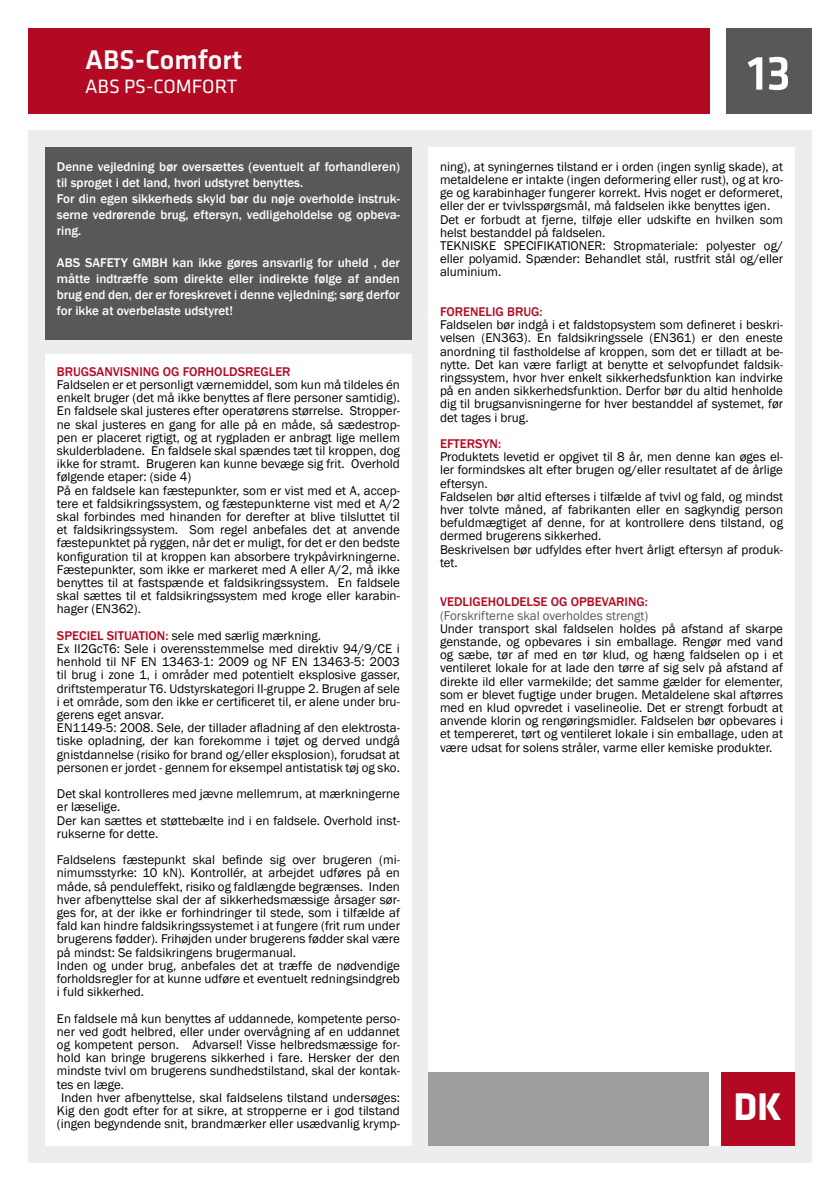
<style>
.page{position:relative;width:840px;height:1191px;background:#fff}
.page>*{position:absolute;margin:0;border:0;box-sizing:border-box;transform-origin:0 0}
.t1{font:500 50px "Klavika";color:#fff}
.t2{font:700 40px "Klavika Basic";color:#fff}
.t3{font:500 28px "Klavika Basic";color:#fff}
.t4{font:20px "Klavika Basic";color:#fff}
.t5{font:13px/13.2px "Franklin Gothic";color:#000}
.t6{font:500 13px/16px "Franklin Gothic";color:#fff}
.t7{font:500 13px "Franklin Gothic";color:#b40923}
.t8{font:13px "Franklin Gothic";color:#58585a}
.s1{font-weight:500;color:#b40923}
</style>
<div class="page">
<div style="left:28px;top:28px;width:681px;height:85px;background:#b40923"></div>
<div style="left:28px;top:130px;width:783px;height:1032px;background:#eceded"></div>
<div style="left:45px;top:354px;width:366px;height:791px;background:#fff"></div>
<div style="left:428px;top:147px;width:366px;height:998px;background:#fff"></div>
<div style="left:45px;top:147px;width:366px;height:193px;background:#58585a"></div>
<div style="left:726px;top:28px;width:85px;height:85px;background:#58585a"></div>
<div style="left:428px;top:1071px;width:281px;height:74px;background:#9c9e9f"></div>
<div style="left:720px;top:1071px;width:74px;height:74px;background:#b40923"></div>
<h3 class="t3" style="left:85px;top:41px;width:158px">ABS-Comfort</h3>
<h3 class="t4" style="left:85px;top:74px;width:153px">ABS PS-COMFORT</h3>
<p class="t6" style="left:57px;top:158px;width:344px">Denne vejledning bør oversættes (eventuelt af forhandleren) til sproget i det land, hvori udstyret benyttes.<br>For din egen sikkerheds skyld bør du nøje overholde instruk&shy;serne vedrørende brug, eftersyn, vedligeholdelse og opbeva&shy;ring.</p>
<p class="t6" style="left:57px;top:254px;width:344px;text-align:justify">ABS SAFETY GMBH kan ikke gøres ansvarlig for uheld , der måtte indtræffe som direkte eller indirekte følge af anden brug end den, der er foreskrevet i denne vejledning; sørg derfor for ikke at overbelaste udstyret!</p>
<p class="t7" style="left:57px;top:363px;width:235px">BRUGSANVISNING OG FORHOLDSREGLER</p>
<p class="t5" style="left:57px;top:378px;width:344px">Faldselen er et personligt værnemiddel, som kun må tildeles én enkelt bruger (det må ikke benyttes af flere personer samtidig).<br>En faldsele skal justeres efter operatørens størrelse. Stropper&shy;ne skal justeres en gang for alle på en måde, så sædestrop&shy;pen er placeret rigtigt, og at rygpladen er anbragt lige mellem skulderbladene. En faldsele skal spændes tæt til kroppen, dog ikke for stramt. Brugeren kan kunne bevæge sig frit. Overhold følgende etaper: (side 4)<br>På en faldsele kan fæstepunkter, som er vist med et A, accep&shy;tere et faldsikringssystem, og fæstepunkterne vist med et A/2 skal forbindes med hinanden for derefter at blive tilsluttet til et faldsikringssystem. Som regel anbefales det at anvende fæstepunktet på ryggen, når det er muligt, for det er den bedste konfiguration til at kroppen kan absorbere trykpåvirkningerne.<br>Fæstepunkter, som ikke er markeret med A eller A/2, må ikke benyttes til at fastspænde et faldsikringssystem. En faldsele skal sættes til et faldsikringssystem med kroge eller karabin&shy;hager (EN362).</p>
<p class="t5" style="left:57px;top:629px;width:344px"><span class="s1">SPECIEL SITUATION:</span> sele med særlig mærkning.<br>Ex II2GcT6: Sele i overensstemmelse med direktiv 94/9/CE i henhold til NF EN 13463-1: 2009 og NF EN 13463-5: 2003 til brug i zone 1, i områder med potentielt eksplosive gasser, driftstemperatur T6. Udstyrskategori II-gruppe 2. Brugen af sele i et område, som den ikke er certificeret til, er alene under bru&shy;gerens eget ansvar.<br>EN1149-5: 2008. Sele, der tillader afladning af den elektrosta&shy;tiske opladning, der kan forekomme i tøjet og derved undgå gnistdannelse (risiko for brand og/eller eksplosion), forudsat at personen er jordet - gennem for eksempel antistatisk tøj og sko.</p>
<p class="t5" style="left:57px;top:787px;width:344px">Det skal kontrolleres med jævne mellemrum, at mærkningerne er læselige.<br>Der kan sættes et støttebælte ind i en faldsele. Overhold inst&shy;rukserne for dette.</p>
<p class="t5" style="left:57px;top:853px;width:344px">Faldselens fæstepunkt skal befinde sig over brugeren (mi&shy;nimumsstyrke: 10 kN). Kontrollér, at arbejdet udføres på en måde, så penduleffekt, risiko og faldlængde begrænses. Inden hver afbenyttelse skal der af sikkerhedsmæssige årsager sør&shy;ges for, at der ikke er forhindringer til stede, som i tilfælde af fald kan hindre faldsikringssystemet i at fungere (frit rum under brugerens fødder). Frihøjden under brugerens fødder skal være på mindst: Se faldsikringens brugermanual.<br>Inden og under brug, anbefales det at træffe de nødvendige forholdsregler for at kunne udføre et eventuelt redningsindgreb i fuld sikkerhed.</p>
<p class="t5" style="left:57px;top:1012px;width:344px">En faldsele må kun benyttes af uddannede, kompetente perso-</p>
<p class="t5" style="left:57px;top:1025px;width:344px">ner ved godt helbred, eller under overvågning af en uddannet</p>
<p class="t5" style="left:57px;top:1038px;width:344px">og kompetent person. Advarsel! Visse helbredsmæssige for-</p>
<p class="t5" style="left:57px;top:1051px;width:344px">hold kan bringe brugerens sikkerhed i fare. Hersker der den</p>
<p class="t5" style="left:57px;top:1064px;width:344px">mindste tvivl om brugerens sundhedstilstand, skal der kontak-</p>
<p class="t5" style="left:57px;top:1078px;width:69px">tes en læge.</p>
<p class="t5" style="left:61px;top:1091px;width:340px">Inden hver afbenyttelse, skal faldselens tilstand undersøges:</p>
<p class="t5" style="left:57px;top:1104px;width:344px">Kig den godt efter for at sikre, at stropperne er i god tilstand</p>
<p class="t5" style="left:57px;top:1117px;width:344px">(ingen begyndende snit, brandmærker eller usædvanlig krymp-</p>
<h1 class="t1" style="left:746px;top:39px;width:45px">13</h1>
<p class="t5" style="left:440px;top:160px;width:344px">ning), at syningernes tilstand er i orden (ingen synlig skade), at metaldelene er intakte (ingen deformering eller rust), og at kro&shy;ge og karabinhager fungerer korrekt. Hvis noget er deformeret, eller der er tvivlsspørgsmål, må faldselen ikke benyttes igen.<br>Det er forbudt at fjerne, tilføje eller udskifte en hvilken som helst bestanddel på faldselen.<br>TEKNISKE SPECIFIKATIONER: Stropmateriale: polyester og/ eller polyamid. Spænder: Behandlet stål, rustfrit stål og/eller aluminium.</p>
<p class="t7" style="left:440px;top:303px;width:104px">FORENELIG BRUG:</p>
<p class="t5" style="left:440px;top:318px;width:344px;text-align:justify">Faldselen bør indgå i et faldstopsystem som defineret i beskri&shy;velsen (EN363). En faldsikringssele (EN361) er den eneste anordning til fastholdelse af kroppen, som det er tilladt at be&shy;nytte. Det kan være farligt at benytte et selvopfundet faldsik&shy;ringssystem, hvor hver enkelt sikkerhedsfunktion kan indvirke på en anden sikkerhedsfunktion. Derfor bør du altid henholde dig til brugsanvisningerne for hver bestanddel af systemet, før det tages i brug.</p>
<p class="t7" style="left:440px;top:435px;width:63px">EFTERSYN:</p>
<p class="t5" style="left:440px;top:450px;width:344px">Produktets levetid er opgivet til 8 år, men denne kan øges el&shy;ler formindskes alt efter brugen og/eller resultatet af de årlige eftersyn.<br>Faldselen bør altid efterses i tilfælde af tvivl og fald, og mindst hver tolvte måned, af fabrikanten eller en sagkyndig person befuldmægtiget af denne, for at kontrollere dens tilstand, og dermed brugerens sikkerhed.<br>Beskrivelsen bør udfyldes efter hvert årligt eftersyn af produk&shy;tet.</p>
<p class="t7" style="left:440px;top:594px;width:209px">VEDLIGEHOLDELSE OG OPBEVARING:</p>
<p class="t8" style="left:440px;top:607px;width:210px">(Forskrifterne skal overholdes strengt)</p>
<p class="t5" style="left:440px;top:622px;width:344px;text-align:justify">Under transport skal faldselen holdes på afstand af skarpe genstande, og opbevares i sin emballage. Rengør med vand og sæbe, tør af med en tør klud, og hæng faldselen op i et ventileret lokale for at lade den tørre af sig selv på afstand af direkte ild eller varmekilde; det samme gælder for elementer, som er blevet fugtige under brugen. Metaldelene skal aftørres med en klud opvredet i vaselineolie. Det er strengt forbudt at anvende klorin og rengøringsmidler. Faldselen bør opbevares i et tempereret, tørt og ventileret lokale i sin emballage, uden at være udsat for solens stråler, varme eller kemiske produkter.</p>
<h2 class="t2" style="left:733px;top:1077px;width:50px">DK</h2>
</div>
